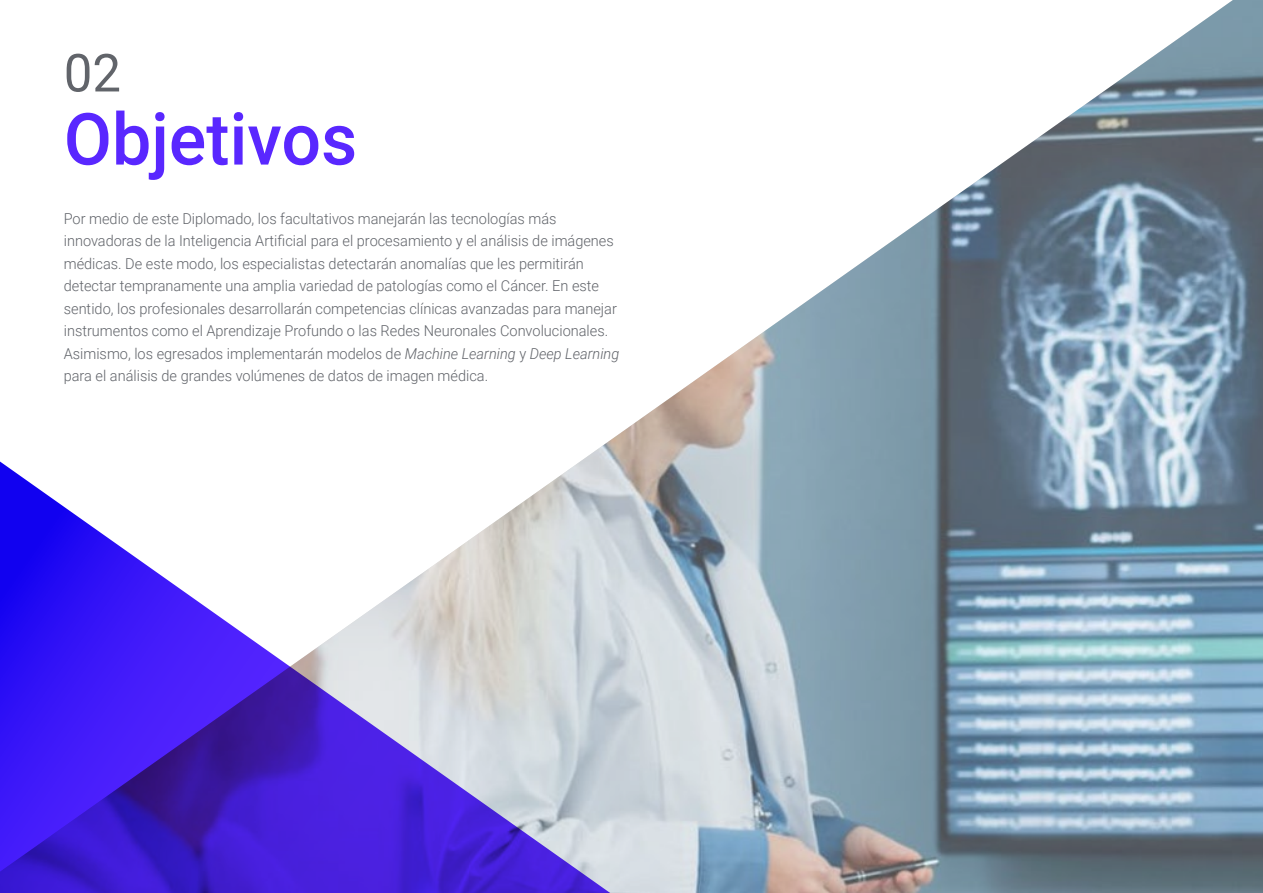
<style>
.page{position:relative;width:1263px;height:893px;background:#fff}
.page>*{position:absolute;margin:0;border:0;box-sizing:border-box;transform-origin:0 0}
.t1{font:500 72px "Roboto";color:#5927ff}
.t2{font:52.5px "Roboto";color:#61646a}
.t3{font:300 15px/22.5px "Roboto";color:#61646a}
.s1{font-style:italic}
</style>
<div class="page">
<img style="left:602px;top:0;width:661px;height:893px">
<svg style="left:0;top:446px;width:640px;height:447px"></svg>
<h2 class="t2" style="left:64px;top:36px;width:59px">02</h2>
<h1 class="t1" style="left:64px;top:89px;width:295px">Objetivos</h1>
<p class="t3" style="left:64px;top:207px;width:557px">Por medio de este Diplomado, los facultativos manejarán las tecnologías más innovadoras de la Inteligencia Artificial para el procesamiento y el análisis de imágenes médicas. De este modo, los especialistas detectarán anomalías que les permitirán detectar tempranamente una amplia variedad de patologías como el Cáncer. En este sentido, los profesionales desarrollarán competencias clínicas avanzadas para manejar instrumentos como el Aprendizaje Profundo o las Redes Neuronales Convolucionales.<br>Asimismo, los egresados implementarán modelos de <span class="s1">Machine Learning</span> y <span class="s1">Deep Learning </span>para el análisis de grandes volúmenes de datos de imagen médica.</p>
</div>
